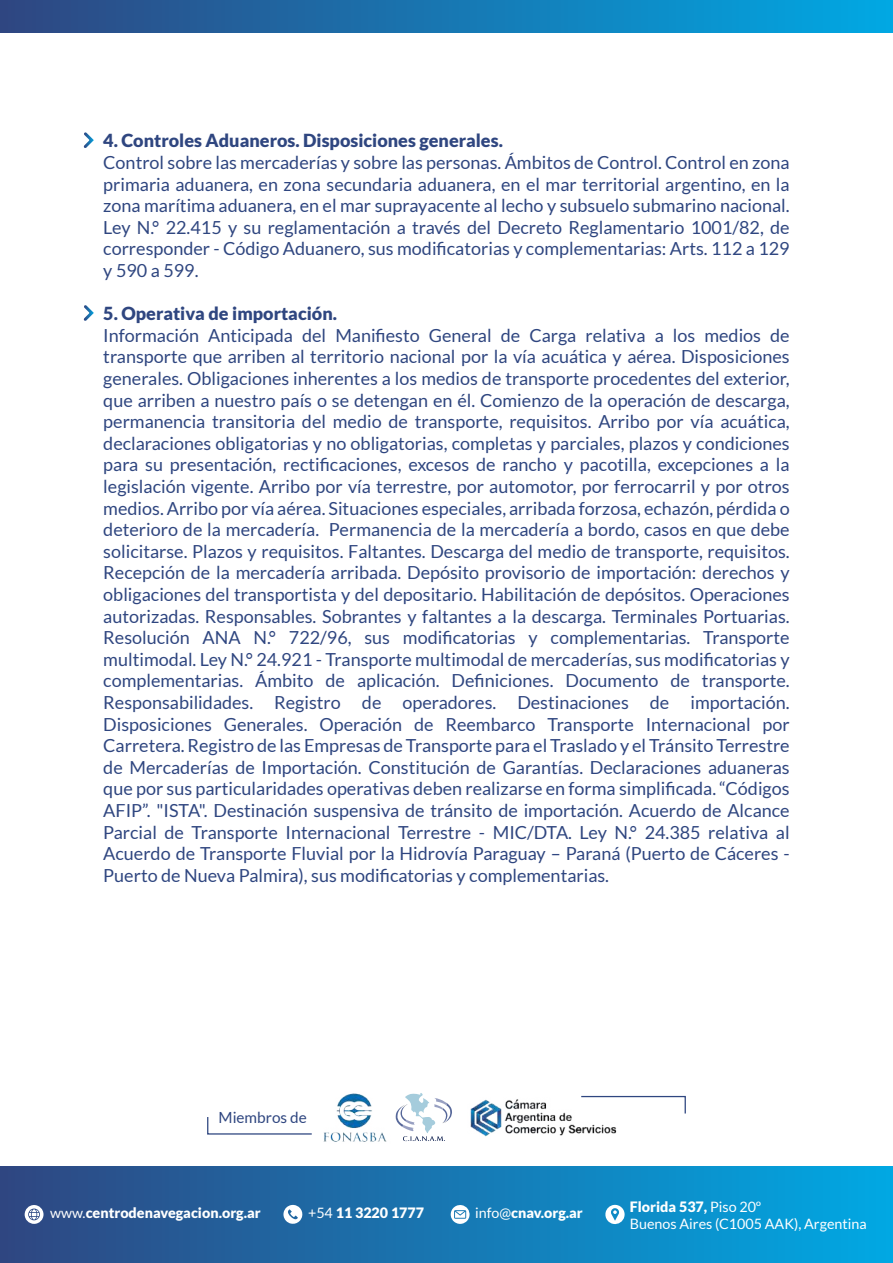
<style>
.page{position:relative;width:893px;height:1263px;background:#fff}
.page>*{position:absolute;margin:0;border:0;box-sizing:border-box;transform-origin:0 0}
.t1{font:18px/21.6px "Lato";color:#2f4680;text-align:justify}
.t2{font:900 18px "Lato";color:#2f4680}
.t3{font:15.3px "Lato";color:#2f4680}
.t4{font:900 14.25px "Lato";color:#fff}
.t5{font:14.25px/17.1px "Lato";color:#fff}
.s1{font-weight:400}
.s2{font-weight:900}
</style>
<div class="page">
<div style="left:0;top:1166px;width:893px;height:97px;background:linear-gradient(to right,#2f4681,#00a8e3)"></div>
<svg style="left:25px;top:1205px;width:19px;height:19px"></svg>
<svg style="left:451px;top:1205px;width:19px;height:19px"></svg>
<svg style="left:283px;top:1205px;width:20px;height:19px"></svg>
<svg style="left:605px;top:1205px;width:20px;height:20px"></svg>
<img style="left:323px;top:1093px;width:64px;height:49px">
<img style="left:470px;top:1099px;width:147px;height:38px">
<svg style="left:396px;top:1093px;width:56px;height:48px"></svg>
<svg style="left:207px;top:1117px;width:105px;height:18px"></svg>
<svg style="left:580px;top:1095px;width:106px;height:20px"></svg>
<div style="left:0;top:0;width:893px;height:33px;background:linear-gradient(to right,#2f4681,#00a8e3)"></div>
<svg style="left:83px;top:132px;width:11px;height:16px"></svg>
<svg style="left:83px;top:305px;width:11px;height:16px"></svg>
<p class="t2" style="left:103px;top:130px;width:401px">4. Controles Aduaneros. Disposiciones generales.</p>
<p class="t1" style="left:103px;top:151px;width:688px">Control sobre las mercaderías y sobre las personas. Ámbitos de Control. Control en zona primaria aduanera, en zona secundaria aduanera, en el mar territorial argentino, en la zona marítima aduanera, en el mar suprayacente al lecho y subsuelo submarino nacional.<br>Ley N.° 22.415 y su reglamentación a través del Decreto Reglamentario 1001/82, de corresponder - Código Aduanero, sus modificatorias y complementarias: Arts. 112 a 129 y 590 a 599.</p>
<p class="t2" style="left:103px;top:303px;width:235px">5. Operativa de importación.</p>
<p class="t1" style="left:103px;top:324px;width:688px">Información Anticipada del Manifiesto General de Carga relativa a los medios de transporte que arriben al territorio nacional por la vía acuática y aérea. Disposiciones generales. Obligaciones inherentes a los medios de transporte procedentes del exterior, que arriben a nuestro país o se detengan en él. Comienzo de la operación de descarga, permanencia transitoria del medio de transporte, requisitos. Arribo por vía acuática, declaraciones obligatorias y no obligatorias, completas y parciales, plazos y condiciones para su presentación, rectificaciones, excesos de rancho y pacotilla, excepciones a la legislación vigente. Arribo por vía terrestre, por automotor, por ferrocarril y por otros medios. Arribo por vía aérea. Situaciones especiales, arribada forzosa, echazón, pérdida o deterioro de la mercadería. Permanencia de la mercadería a bordo, casos en que debe solicitarse. Plazos y requisitos. Faltantes. Descarga del medio de transporte, requisitos.<br>Recepción de la mercadería arribada. Depósito provisorio de importación: derechos y obligaciones del transportista y del depositario. Habilitación de depósitos. Operaciones autorizadas. Responsables. Sobrantes y faltantes a la descarga. Terminales Portuarias.<br>Resolución ANA N.° 722/96, sus modificatorias y complementarias. Transporte multimodal. Ley N.° 24.921 - Transporte multimodal de mercaderías, sus modificatorias y complementarias. Ámbito de aplicación. Definiciones. Documento de transporte.<br>Responsabilidades. Registro de operadores. Destinaciones de importación.<br>Disposiciones Generales. Operación de Reembarco Transporte Internacional por Carretera. Registro de las Empresas de Transporte para el Traslado y el Tránsito Terrestre de Mercaderías de Importación. Constitución de Garantías. Declaraciones aduaneras que por sus particularidades operativas deben realizarse en forma simplificada. “Códigos AFIP”. "ISTA". Destinación suspensiva de tránsito de importación. Acuerdo de Alcance Parcial de Transporte Internacional Terrestre - MIC/DTA. Ley N.° 24.385 relativa al Acuerdo de Transporte Fluvial por la Hidrovía Paraguay – Paraná (Puerto de Cáceres - Puerto de Nueva Palmira), sus modificatorias y complementarias.</p>
<p class="t3" style="left:219px;top:1109px;width:90px">Miembros de</p>
<p class="t4" style="left:50px;top:1205px;width:212px"><span class="s1">www.</span>centrodenavegacion.org.ar</p>
<p class="t4" style="left:308px;top:1204px;width:118px"><span class="s1">+54</span> 11 3220 1777</p>
<p class="t4" style="left:475px;top:1205px;width:109px"><span class="s1">info@</span>cnav.org.ar</p>
<p class="t5" style="left:630px;top:1198px;width:238px"><span class="s2">Florida 537,</span> Piso 20º<br>Buenos Aires (C1005 AAK), Argentina</p>
</div>
